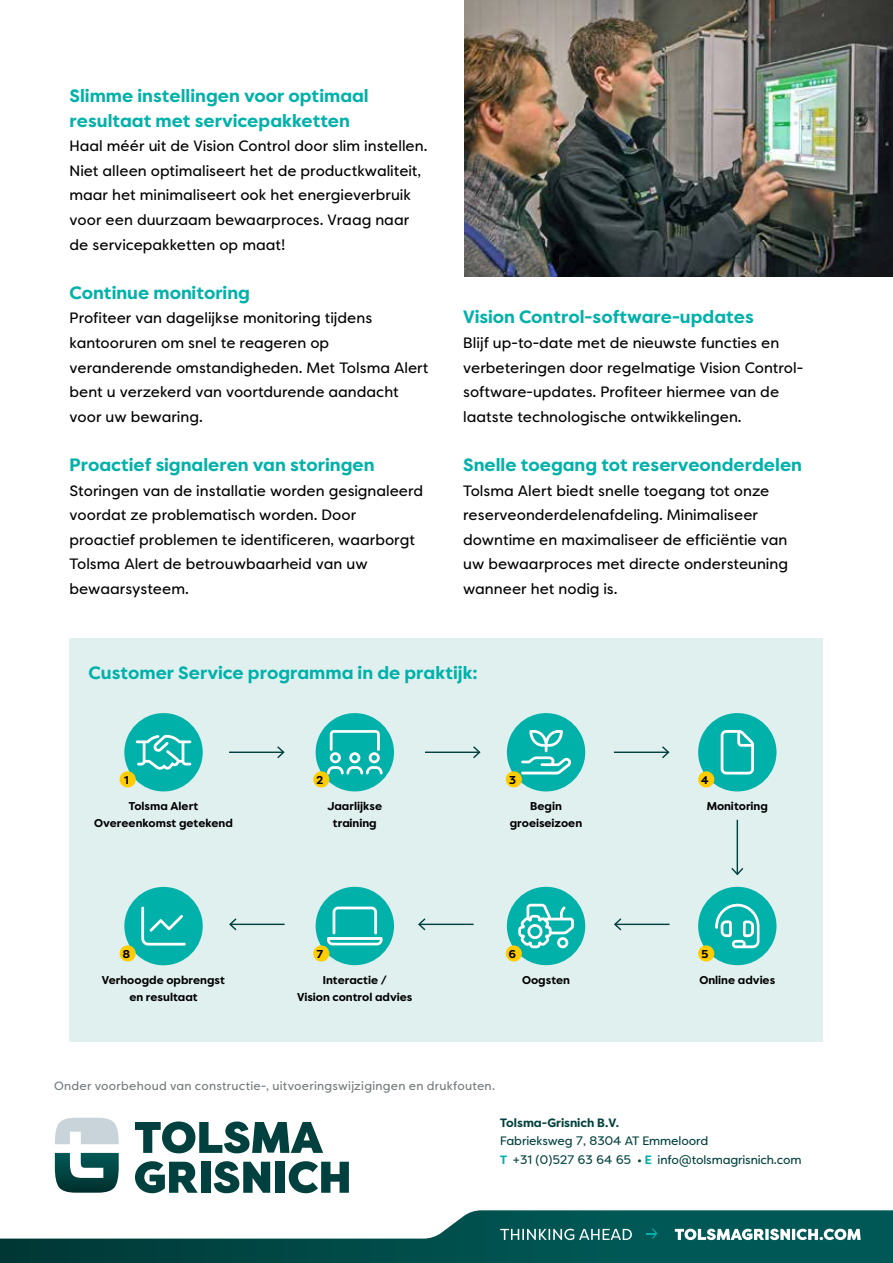
<style>
.page{position:relative;width:893px;height:1263px;background:#fff}
.page>*{position:absolute;margin:0;border:0;box-sizing:border-box;transform-origin:0 0}
.t1{font:700 18px/24.6px "Tolsma Grisnich";color:#00b1aa}
.t2{font:15px/24.6px "Tolsma Grisnich";color:#000}
.t3{font:12.15px/18.3px "Tolsma Grisnich";letter-spacing:-.015em;color:#00403e}
.t4{font:700 12.15px "Tolsma Grisnich";color:#00403e}
.t5{font:12px "Tolsma Grisnich";letter-spacing:.02em;color:#73797c}
.t6{font:700 11.4px/17.1px "Tolsma Grisnich";color:#000;text-align:center}
.s1{font-weight:700;color:#00b1aa}
</style>
<div class="page">
<div style="left:70px;top:638px;width:753px;height:404px;background:#e0f0ef"></div>
<svg style="left:0;top:1210px;width:893px;height:53px"></svg>
<svg style="left:55px;top:1153px;width:64px;height:40px"></svg>
<svg style="left:55px;top:1118px;width:64px;height:26px;background:#d0d9df"></svg>
<svg style="left:135px;top:1121px;width:188px;height:32px"></svg>
<svg style="left:135px;top:1161px;width:63px;height:32px"></svg>
<div style="left:201px;top:1162px;width:9px;height:31px;background:#00403e"></div>
<svg style="left:214px;top:1161px;width:56px;height:32px"></svg>
<div style="left:276px;top:1162px;width:9px;height:31px;background:#00403e"></div>
<svg style="left:289px;top:1161px;width:60px;height:32px"></svg>
<svg style="left:646px;top:1228px;width:11px;height:11px"></svg>
<svg style="left:500px;top:1228px;width:132px;height:12px;background:#4d8886"></svg>
<svg style="left:675px;top:1228px;width:186px;height:12px"></svg>
<div style="left:463px;top:0;width:430px;height:277px;background:#000;opacity:.3"></div>
<div style="left:124px;top:713px;width:79px;height:78px;background:#00b1aa;border-radius:50%"></div>
<div style="left:316px;top:713px;width:78px;height:78px;background:#00b1aa;border-radius:50%"></div>
<div style="left:507px;top:713px;width:78px;height:78px;background:#00b1aa;border-radius:50%"></div>
<div style="left:507px;top:887px;width:78px;height:78px;background:#00b1aa;border-radius:50%"></div>
<div style="left:316px;top:887px;width:78px;height:78px;background:#00b1aa;border-radius:50%"></div>
<div style="left:124px;top:887px;width:79px;height:78px;background:#00b1aa;border-radius:50%"></div>
<div style="left:698px;top:887px;width:78px;height:78px;background:#00b1aa;border-radius:50%"></div>
<div style="left:698px;top:713px;width:78px;height:78px;background:#00b1aa;border-radius:50%"></div>
<div style="left:120px;top:771px;width:16px;height:16px;background:#fc0;border-radius:50%"></div>
<div style="left:120px;top:945px;width:16px;height:16px;background:#fc0;border-radius:50%"></div>
<div style="left:313px;top:771px;width:16px;height:16px;background:#fc0;border-radius:50%"></div>
<div style="left:313px;top:945px;width:16px;height:16px;background:#fc0;border-radius:50%"></div>
<div style="left:506px;top:771px;width:16px;height:16px;background:#fc0;border-radius:50%"></div>
<div style="left:506px;top:945px;width:16px;height:16px;background:#fc0;border-radius:50%"></div>
<div style="left:698px;top:771px;width:16px;height:16px;background:#fc0;border-radius:50%"></div>
<div style="left:698px;top:945px;width:16px;height:16px;background:#fc0;border-radius:50%"></div>
<svg style="left:136px;top:735px;width:55px;height:35px"></svg>
<svg style="left:521px;top:730px;width:50px;height:44px"></svg>
<svg style="left:721px;top:730px;width:33px;height:44px"></svg>
<svg style="left:327px;top:730px;width:56px;height:44px"></svg>
<svg style="left:518px;top:904px;width:56px;height:44px"></svg>
<svg style="left:327px;top:906px;width:56px;height:39px"></svg>
<svg style="left:141px;top:907px;width:45px;height:38px"></svg>
<svg style="left:715px;top:903px;width:45px;height:45px"></svg>
<hr style="left:229px;top:751px;width:55px;height:2px;background:#00403e">
<svg style="left:276px;top:746px;width:9px;height:13px"></svg>
<hr style="left:615px;top:924px;width:54px;height:1px;background:#00403e">
<svg style="left:614px;top:918px;width:9px;height:13px"></svg>
<hr style="left:737px;top:820px;width:1px;height:54px;background:#00403e">
<svg style="left:731px;top:866px;width:13px;height:10px"></svg>
<hr style="left:425px;top:751px;width:54px;height:2px;background:#00403e">
<svg style="left:472px;top:746px;width:9px;height:13px"></svg>
<hr style="left:419px;top:924px;width:55px;height:1px;background:#00403e">
<svg style="left:418px;top:918px;width:9px;height:13px"></svg>
<hr style="left:614px;top:751px;width:54px;height:2px;background:#00403e">
<svg style="left:660px;top:746px;width:10px;height:13px"></svg>
<hr style="left:230px;top:924px;width:55px;height:1px;background:#00403e">
<svg style="left:229px;top:918px;width:9px;height:13px"></svg>
<p class="t1" style="left:70px;top:84px;width:301px">Slimme instellingen voor optimaal resultaat met servicepakketten</p>
<p class="t2" style="left:70px;top:133px;width:359px">Haal méér uit de Vision Control door slim instellen.<br>Niet alleen optimaliseert het de productkwaliteit, maar het minimaliseert ook het energieverbruik voor een duurzaam bewaarproces. Vraag naar de servicepakketten op maat!</p>
<p class="t1" style="left:70px;top:281px;width:182px">Continue monitoring</p>
<p class="t2" style="left:70px;top:306px;width:360px">Profiteer van dagelijkse monitoring tijdens kantooruren om snel te reageren op veranderende omstandigheden. Met Tolsma Alert bent u verzekerd van voortdurende aandacht voor uw bewaring.</p>
<p class="t1" style="left:70px;top:453px;width:307px">Proactief signaleren van storingen</p>
<p class="t2" style="left:70px;top:478px;width:355px">Storingen van de installatie worden gesignaleerd voordat ze problematisch worden. Door proactief problemen te identificeren, waarborgt Tolsma Alert de betrouwbaarheid van uw bewaarsysteem.</p>
<p class="t1" style="left:463px;top:305px;width:292px">Vision Control-software-updates</p>
<p class="t2" style="left:463px;top:330px;width:341px">Blijf up-to-date met de nieuwste functies en verbeteringen door regelmatige Vision Control&shy;software-updates. Profiteer hiermee van de laatste technologische ontwikkelingen.</p>
<p class="t1" style="left:463px;top:453px;width:340px">Snelle toegang tot reserveonderdelen</p>
<p class="t2" style="left:463px;top:478px;width:326px">Tolsma Alert biedt snelle toegang tot onze reserveonderdelenafdeling. Minimaliseer downtime en maximaliseer de efficiëntie van uw bewaarproces met directe ondersteuning wanneer het nodig is.</p>
<p class="t1" style="left:89px;top:661px;width:391px">Customer Service programma in de praktijk:</p>
<p class="t6" style="left:124px;top:771px;width:7px">1</p>
<p class="t6" style="left:316px;top:771px;width:9px">2</p>
<p class="t6" style="left:509px;top:771px;width:9px">3</p>
<p class="t6" style="left:701px;top:771px;width:10px">4</p>
<p class="t6" style="left:94px;top:798px;width:140px">Tolsma Alert<br>Overeenkomst getekend</p>
<p class="t6" style="left:327px;top:798px;width:56px">Jaarlijkse training</p>
<p class="t6" style="left:510px;top:798px;width:74px">Begin groeiseizoen</p>
<p class="t6" style="left:707px;top:798px;width:63px">Monitoring</p>
<p class="t6" style="left:122px;top:945px;width:9px">8</p>
<p class="t6" style="left:316px;top:945px;width:9px">7</p>
<p class="t6" style="left:509px;top:945px;width:9px">6</p>
<p class="t6" style="left:701px;top:945px;width:9px">5</p>
<p class="t6" style="left:102px;top:971px;width:125px">Verhoogde opbrengst en resultaat</p>
<p class="t6" style="left:297px;top:971px;width:117px">Interactie /<br>Vision control advies</p>
<p class="t6" style="left:522px;top:971px;width:50px">Oogsten</p>
<p class="t6" style="left:699px;top:971px;width:78px">Online advies</p>
<p class="t5" style="left:54px;top:1078px;width:443px">Onder voorbehoud van constructie-, uitvoeringswijzigingen en drukfouten.</p>
<p class="t4" style="left:500px;top:1116px;width:120px">Tolsma-Grisnich B.V.</p>
<p class="t3" style="left:500px;top:1132px;width:303px">Fabrieksweg 7, 8304 AT Emmeloord<br><span class="s1">T</span> +31 (0)527 63 64 65 • <span class="s1">E</span> info@tolsmagrisnich.com</p>
</div>
